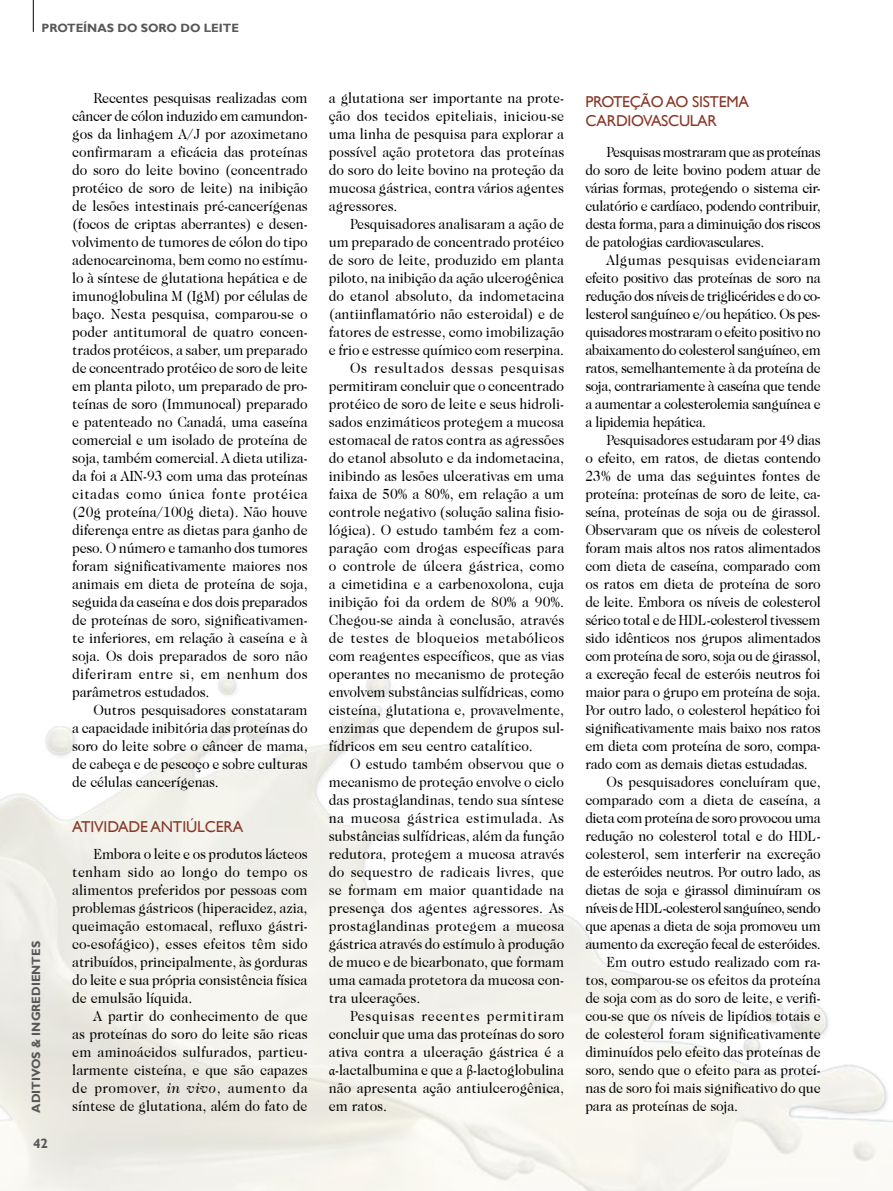
<style>
.page{position:relative;width:893px;height:1191px;background:#fff}
.page>*{position:absolute;margin:0;border:0;box-sizing:border-box;transform-origin:0 0}
.sub-capitulos{font:15.75px/18.9px "Gill Sans";letter-spacing:-.02em;color:#883829}
.texto{font:15px/18px "Caslon 224 IT Cby BT";letter-spacing:-.01em;color:#000;text-align:justify;scale:.93 1}
.t1{font:700 13.5px "Gill Sans";color:#58585a}
.t2{font:700 12px "Gill Sans";color:#58585a}
.s1{font-family:"ITC Caslon 224";font-style:italic}
.s2{font-family:"Arno Pro"}
</style>
<div class="page">
<hr style="left:33px;top:0;width:1px;height:32px;background:#000">
<p class="t2" style="left:42px;top:21px;width:199px">PROTEÍNAS DO SORO DO LEITE</p>
<p class="t2" style="left:29px;top:1112px;width:173px;rotate:-90deg">ADITIVOS &amp; INGREDIENTES</p>
<p class="t1" style="left:33px;top:1135px;width:16px">42</p>
<p class="texto" style="left:72px;top:89px;width:255px;text-indent:21px">Recentes pesquisas realizadas com câncer de cólon induzido em camundon&shy;gos da linhagem A/J por azoximetano confirmaram a eficácia das proteínas do soro do leite bovino (concentrado protéico de soro de leite) na inibição de lesões intestinais pré-cancerígenas (focos de criptas aberrantes) e desen&shy;volvimento de tumores de cólon do tipo adenocarcinoma, bem como no estímu&shy;lo à síntese de glutationa hepática e de imunoglobulina M (IgM) por células de baço. Nesta pesquisa, comparou-se o poder antitumoral de quatro concen&shy;trados protéicos, a saber, um preparado de concentrado protéico de soro de leite em planta piloto, um preparado de pro&shy;teínas de soro (Immunocal) preparado e patenteado no Canadá, uma caseína comercial e um isolado de proteína de soja, também comercial. A dieta utiliza&shy;da foi a AIN-93 com uma das proteínas citadas como única fonte protéica (20g proteína/100g dieta). Não houve diferença entre as dietas para ganho de peso. O número e tamanho dos tumores foram significativamente maiores nos animais em dieta de proteína de soja, seguida da caseína e dos dois preparados de proteínas de soro, significativamen&shy;te inferiores, em relação à caseína e à soja. Os dois preparados de soro não diferiram entre si, em nenhum dos parâmetros estudados.</p>
<p class="texto" style="left:72px;top:701px;width:255px;text-indent:21px">Outros pesquisadores constataram a capacidade inibitória das proteínas do soro do leite sobre o câncer de mama, de cabeça e de pescoço e sobre culturas de células cancerígenas.</p>
<p class="sub-capitulos" style="left:72px;top:817px;width:172px">ATIVIDADE ANTIÚLCERA</p>
<p class="texto" style="left:72px;top:845px;width:255px;text-indent:21px">Embora o leite e os produtos lácteos tenham sido ao longo do tempo os alimentos preferidos por pessoas com problemas gástricos (hiperacidez, azia, queimação estomacal, refluxo gástri&shy;co-esofágico), esses efeitos têm sido atribuídos, principalmente, às gorduras do leite e sua própria consistência física de emulsão líquida.</p>
<p class="texto" style="left:72px;top:1007px;width:255px;text-indent:21px">A partir do conhecimento de que as proteínas do soro do leite são ricas em aminoácidos sulfurados, particu&shy;larmente cisteína, e que são capazes de promover, <span class="s1">in vivo</span>, aumento da síntese de glutationa, além do fato de</p>
<p class="texto" style="left:329px;top:89px;width:255px">a glutationa ser importante na prote&shy;ção dos tecidos epiteliais, iniciou-se uma linha de pesquisa para explorar a possível ação protetora das proteínas do soro do leite bovino na proteção da mucosa gástrica, contra vários agentes agressores.</p>
<p class="texto" style="left:329px;top:215px;width:255px;text-indent:21px">Pesquisadores analisaram a ação de um preparado de concentrado protéico de soro de leite, produzido em planta piloto, na inibição da ação ulcerogênica do etanol absoluto, da indometacina (antiinflamatório não esteroidal) e de fatores de estresse, como imobilização e frio e estresse químico com reserpina.</p>
<p class="texto" style="left:329px;top:359px;width:255px;text-indent:21px">Os resultados dessas pesquisas permitiram concluir que o concentrado protéico de soro de leite e seus hidroli&shy;sados enzimáticos protegem a mucosa estomacal de ratos contra as agressões do etanol absoluto e da indometacina, inibindo as lesões ulcerativas em uma faixa de 50% a 80%, em relação a um controle negativo (solução salina fisio&shy;lógica). O estudo também fez a com&shy;paração com drogas específicas para o controle de úlcera gástrica, como a cimetidina e a carbenoxolona, cuja inibição foi da ordem de 80% a 90%.<br>Chegou-se ainda à conclusão, através de testes de bloqueios metabólicos com reagentes específicos, que as vias operantes no mecanismo de proteção envolvem substâncias sulfídricas, como cisteína, glutationa e, provavelmente, enzimas que dependem de grupos sul&shy;fídricos em seu centro catalítico.</p>
<p class="texto" style="left:329px;top:755px;width:255px;text-indent:21px">O estudo também observou que o mecanismo de proteção envolve o ciclo das prostaglandinas, tendo sua síntese na mucosa gástrica estimulada. As substâncias sulfídricas, além da função redutora, protegem a mucosa através do sequestro de radicais livres, que se formam em maior quantidade na presença dos agentes agressores. As prostaglandinas protegem a mucosa gástrica através do estímulo à produção de muco e de bicarbonato, que formam uma camada protetora da mucosa con&shy;tra ulcerações.</p>
<p class="texto" style="left:329px;top:1007px;width:255px;text-indent:21px">Pesquisas recentes permitiram concluir que uma das proteínas do soro ativa contra a ulceração gástrica é a <span class="s2">α</span>-lactalbumina e que a <span class="s2">β</span>-lactoglobulina não apresenta ação antiulcerogênica, em ratos.</p>
<p class="sub-capitulos" style="left:585px;top:92px;width:165px">PROTEÇÃO AO SISTEMA<br>CARDIOVASCULAR</p>
<p class="texto" style="left:585px;top:143px;width:254px;text-indent:21px">Pesquisas mostraram que as proteínas do soro de leite bovino podem atuar de várias formas, protegendo o sistema cir&shy;culatório e cardíaco, podendo contribuir, desta forma, para a diminuição dos riscos de patologias cardiovasculares.</p>
<p class="texto" style="left:585px;top:251px;width:255px;text-indent:21px">Algumas pesquisas evidenciaram efeito positivo das proteínas de soro na redução dos níveis de triglicérides e do co&shy;lesterol sanguíneo e/ou hepático. Os pes&shy;quisadores mostraram o efeito positivo no abaixamento do colesterol sanguíneo, em ratos, semelhantemente à da proteína de soja, contrariamente à caseína que tende a aumentar a colesterolemia sanguínea e a lipidemia hepática.</p>
<p class="texto" style="left:585px;top:431px;width:255px;text-indent:21px">Pesquisadores estudaram por 49 dias o efeito, em ratos, de dietas contendo 23% de uma das seguintes fontes de proteína: proteínas de soro de leite, ca&shy;seína, proteínas de soja ou de girassol.<br>Observaram que os níveis de colesterol foram mais altos nos ratos alimentados com dieta de caseína, comparado com os ratos em dieta de proteína de soro de leite. Embora os níveis de colesterol sérico total e de HDL-colesterol tivessem sido idênticos nos grupos alimentados com proteína de soro, soja ou de girassol, a excreção fecal de esteróis neutros foi maior para o grupo em proteína de soja.<br>Por outro lado, o colesterol hepático foi significativamente mais baixo nos ratos em dieta com proteína de soro, compa&shy;rado com as demais dietas estudadas.</p>
<p class="texto" style="left:585px;top:773px;width:255px;text-indent:21px">Os pesquisadores concluíram que, comparado com a dieta de caseína, a dieta com proteína de soro provocou uma redução no colesterol total e do HDL&shy;colesterol, sem interferir na excreção de esteróides neutros. Por outro lado, as dietas de soja e girassol diminuíram os níveis de HDL-colesterol sanguíneo, sendo que apenas a dieta de soja promoveu um aumento da excreção fecal de esteróides.</p>
<p class="texto" style="left:585px;top:953px;width:254px;text-indent:21px">Em outro estudo realizado com ra&shy;tos, comparou-se os efeitos da proteína de soja com as do soro de leite, e verifi&shy;cou-se que os níveis de lipídios totais e de colesterol foram significativamente diminuídos pelo efeito das proteínas de soro, sendo que o efeito para as proteí&shy;nas de soro foi mais significativo do que para as proteínas de soja.</p>
</div>
